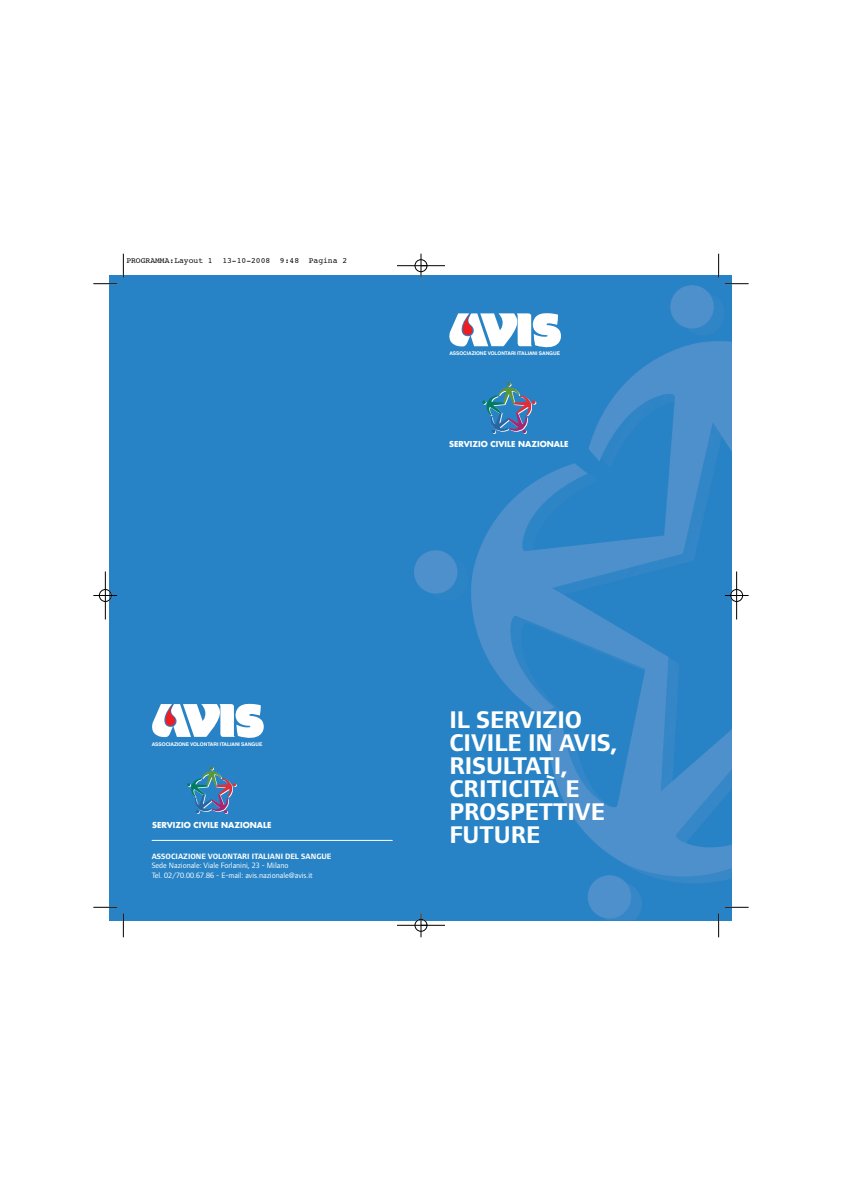
<style>
.page{position:relative;width:842px;height:1191px;background:#fff}
.page>*{position:absolute;margin:0;border:0;box-sizing:border-box;transform-origin:0 0}
.t1{font:700 25px/23px "Foundry Form Sans";color:#fff}
.t2{font:8px/9.6px "Foundry Form Sans";color:#fff}
.t3{font:700 8px "Futura";color:#fff}
.t4{font:700 8px "Foundry Form Sans";color:#fff}
.t5{font:8px "Courier";color:#000}
.t6{font:700 5px "Helvetica";letter-spacing:-.01em;color:#fff}
</style>
<div class="page">
<div style="left:109px;top:275px;width:623px;height:646px;background:#2783c5"></div>
<img style="left:370px;top:275px;width:362px;height:646px">
<svg style="left:152px;top:704px;width:112px;height:34px"></svg>
<svg style="left:187px;top:766px;width:50px;height:48px"></svg>
<hr style="left:152px;top:840px;width:241px;height:1px;background:#fff">
<svg style="left:449px;top:313px;width:112px;height:34px"></svg>
<svg style="left:482px;top:382px;width:54px;height:52px"></svg>
<svg style="left:123px;top:254px;width:1px;height:24px"></svg>
<svg style="left:93px;top:283px;width:24px;height:2px"></svg>
<svg style="left:718px;top:254px;width:1px;height:24px"></svg>
<svg style="left:725px;top:283px;width:24px;height:2px"></svg>
<svg style="left:123px;top:913px;width:1px;height:24px"></svg>
<svg style="left:93px;top:907px;width:24px;height:1px"></svg>
<svg style="left:718px;top:913px;width:1px;height:24px"></svg>
<svg style="left:725px;top:907px;width:24px;height:1px"></svg>
<div style="left:415px;top:259px;width:12px;height:13px;border:1px solid #fff;border-radius:50%"></div>
<div style="left:415px;top:919px;width:12px;height:13px;border:1px solid #fff;border-radius:50%"></div>
<div style="left:99px;top:589px;width:13px;height:13px;border:1px solid #fff;border-radius:50%"></div>
<div style="left:730px;top:589px;width:13px;height:13px;border:1px solid #fff;border-radius:50%"></div>
<hr style="left:397px;top:266px;width:48px;height:1px;background:#000">
<hr style="left:397px;top:925px;width:48px;height:1px;background:#000">
<hr style="left:105px;top:572px;width:1px;height:48px;background:#000">
<hr style="left:736px;top:572px;width:1px;height:48px;background:#000">
<svg style="left:421px;top:254px;width:1px;height:24px"></svg>
<svg style="left:421px;top:913px;width:1px;height:24px"></svg>
<svg style="left:93px;top:595px;width:24px;height:1px"></svg>
<svg style="left:725px;top:595px;width:24px;height:1px"></svg>
<div style="left:415px;top:260px;width:12px;height:12px;border:1px solid #000;border-radius:50%"></div>
<div style="left:415px;top:919px;width:12px;height:12px;border:1px solid #000;border-radius:50%"></div>
<div style="left:99px;top:589px;width:12px;height:13px;border:1px solid #000;border-radius:50%"></div>
<div style="left:731px;top:589px;width:12px;height:13px;border:1px solid #000;border-radius:50%"></div>
<p class="t5" style="left:126px;top:257px;width:222px">PROGRAMMA:Layout 1 13-10-2008 9:48 Pagina 2</p>
<p class="t6" style="left:449px;top:351px;width:112px">ASSOCIAZIONE VOLONTARI ITALIANI SANGUE</p>
<p class="t3" style="left:449px;top:440px;width:121px">SERVIZIO CIVILE NAZIONALE</p>
<p class="t6" style="left:152px;top:742px;width:112px">ASSOCIAZIONE VOLONTARI ITALIANI SANGUE</p>
<p class="t3" style="left:152px;top:822px;width:121px">SERVIZIO CIVILE NAZIONALE</p>
<p class="t4" style="left:152px;top:853px;width:181px">ASSOCIAZIONE VOLONTARI ITALIANI DEL SANGUE</p>
<p class="t2" style="left:152px;top:862px;width:163px">Sede Nazionale: Viale Forlanini, 23 - Milano<br>Tel. 02/70.00.67.86 - E-mail: avis.nazionale@avis.it</p>
<h1 class="t1" style="left:449px;top:710px;width:170px">IL SERVIZIO<br>CIVILE IN AVIS,<br>RISULTATI,<br>CRITICITÀ E<br>PROSPETTIVE<br>FUTURE</h1>
</div>
